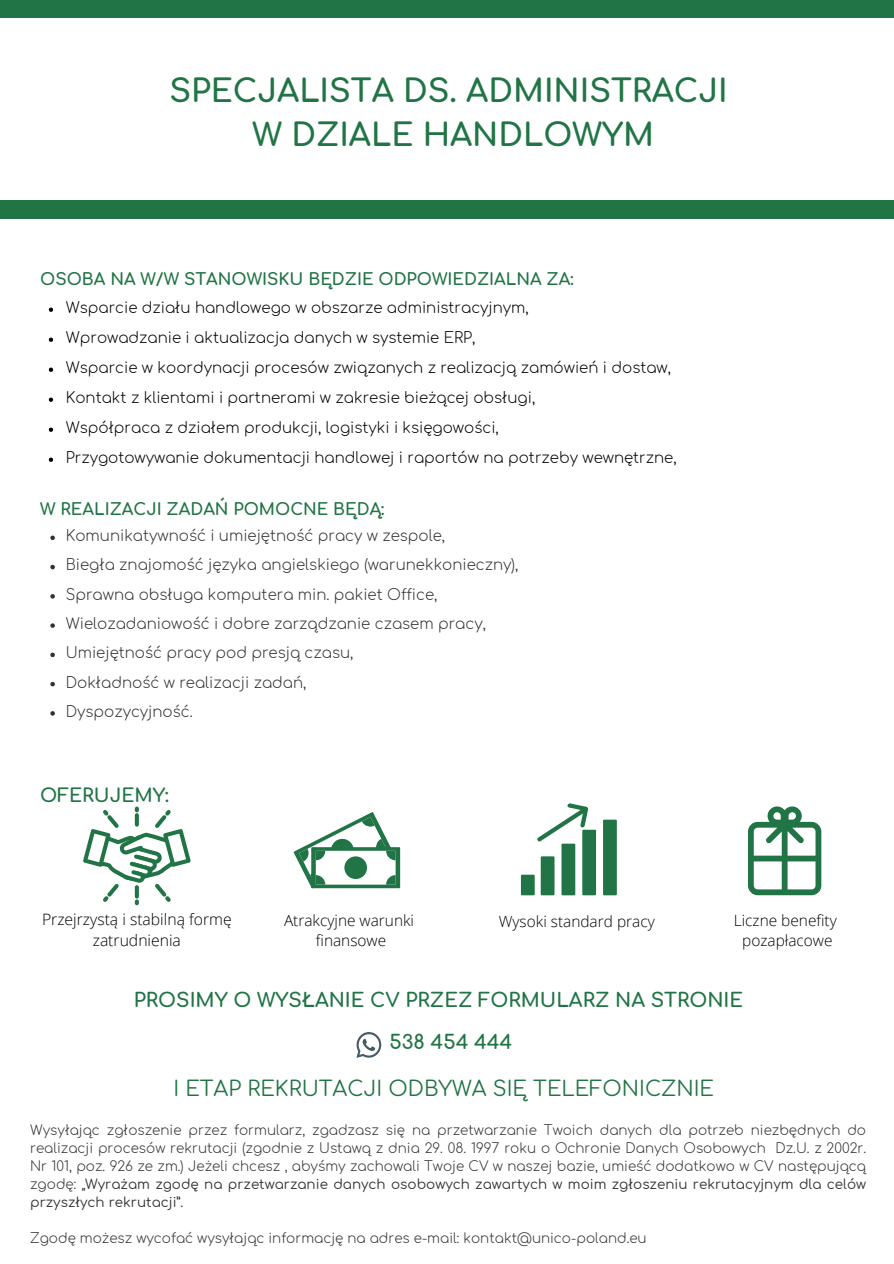
<style>
.page{position:relative;width:894px;height:1264px;background:#fff}
.page>*{position:absolute;margin:0;border:0;box-sizing:border-box;transform-origin:0 0}
.t1{font:700 31.5px/43.8px "Comfortaa";color:#217445;text-align:center}
.t2{font:21px "Comfortaa";color:#217445}
.t3{font:700 19.5px "Comfortaa";color:#217445}
.t4{font:700 18.6px "Comfortaa";color:#217445}
.t5{font:700 16.5px "Comfortaa";color:#217445}
.t6{font:300 15.75px/21.1px "Open Sans";color:#000;text-align:center}
.t7{font:300 15.45px/20.9px "Open Sans";color:#000;text-align:center}
.t8{font:300 15px "Comfortaa";color:#000}
.t9{font:300 15px "Comfortaa";color:#323232}
.t10{font:300 13.5px/18px "Comfortaa";color:#323232;text-align:justify}
.s1{font-weight:400}
</style>
<div class="page">
<svg style="left:50px;top:535px;width:5px;height:5px"></svg>
<svg style="left:50px;top:565px;width:5px;height:4px"></svg>
<svg style="left:50px;top:594px;width:5px;height:4px"></svg>
<svg style="left:50px;top:623px;width:5px;height:5px"></svg>
<svg style="left:50px;top:652px;width:5px;height:5px"></svg>
<svg style="left:50px;top:682px;width:5px;height:4px"></svg>
<svg style="left:50px;top:711px;width:5px;height:4px"></svg>
<div style="left:0;top:200px;width:893px;height:19px;background:#217445"></div>
<svg style="left:49px;top:307px;width:4px;height:5px"></svg>
<svg style="left:49px;top:337px;width:4px;height:5px"></svg>
<svg style="left:49px;top:367px;width:4px;height:5px"></svg>
<svg style="left:49px;top:397px;width:4px;height:5px"></svg>
<svg style="left:49px;top:427px;width:4px;height:5px"></svg>
<svg style="left:49px;top:457px;width:4px;height:5px"></svg>
<svg style="left:83px;top:806px;width:107px;height:99px"></svg>
<svg style="left:311px;top:847px;width:89px;height:41px"></svg>
<svg style="left:293px;top:812px;width:102px;height:76px"></svg>
<svg style="left:748px;top:806px;width:72px;height:89px"></svg>
<svg style="left:356px;top:1032px;width:25px;height:25px"></svg>
<svg style="left:603px;top:819px;width:13px;height:76px"></svg>
<svg style="left:520px;top:803px;width:76px;height:92px"></svg>
<div style="left:0;top:0;width:893px;height:18px;background:#217445"></div>
<p class="t1" style="left:169px;top:70px;width:559px">SPECJALISTA DS. ADMINISTRACJI<br>W DZIALE HANDLOWYM</p>
<h5 class="t5" style="left:40px;top:270px;width:535px">OSOBA NA W/W STANOWISKU BĘDZIE ODPOWIEDZIALNA ZA:</h5>
<p class="t8" style="left:66px;top:300px;width:464px">Wsparcie działu handlowego w obszarze administracyjnym,</p>
<p class="t8" style="left:66px;top:330px;width:411px">Wprowadzanie i aktualizacja danych w systemie ERP,</p>
<p class="t8" style="left:66px;top:360px;width:606px">Wsparcie w koordynacji procesów związanych z realizacją zamówień i dostaw,</p>
<p class="t8" style="left:66px;top:390px;width:471px">Kontakt z klientami i partnerami w zakresie bieżącej obsługi,</p>
<p class="t8" style="left:66px;top:420px;width:434px">Współpraca z działem produkcji, logistyki i księgowości,</p>
<p class="t8" style="left:66px;top:450px;width:612px">Przygotowywanie dokumentacji handlowej i raportów na potrzeby wewnętrzne,</p>
<h1 class="t5" style="left:40px;top:500px;width:345px">W REALIZACJI ZADAŃ POMOCNE BĘDĄ:</h1>
<h5 class="t9" style="left:66px;top:528px;width:381px">Komunikatywność i umiejętność pracy w zespole,</h5>
<p class="t9" style="left:66px;top:557px;width:454px">Biegła znajomość języka angielskiego (warunekkonieczny),</p>
<p class="t9" style="left:66px;top:586px;width:373px">Sprawna obsługa komputera min. pakiet Office,</p>
<p class="t9" style="left:66px;top:615px;width:421px">Wielozadaniowość i dobre zarządzanie czasem pracy,</p>
<p class="t9" style="left:66px;top:645px;width:289px">Umiejętność pracy pod presją czasu,</p>
<p class="t9" style="left:66px;top:674px;width:242px">Dokładność w realizacji zadań,</p>
<p class="t9" style="left:66px;top:703px;width:128px">Dyspozycyjność.</p>
<h6 class="t4" style="left:40px;top:785px;width:130px">OFERUJEMY:</h6>
<p class="t6" style="left:42px;top:908px;width:191px">Przejrzystą i stabilną formę zatrudnienia</p>
<p class="t7" style="left:284px;top:909px;width:131px">Atrakcyjne warunki finansowe</p>
<h6 class="t7" style="left:733px;top:909px;width:104px">Liczne benefity pozapłacowe</h6>
<h6 class="t7" style="left:498px;top:910px;width:157px">Wysoki standard pracy</h6>
<p class="t3" style="left:134px;top:989px;width:610px">PROSIMY O WYSŁANIE CV PRZEZ FORMULARZ NA STRONIE</p>
<p class="t3" style="left:389px;top:1032px;width:124px">538 454 444</p>
<h6 class="t2" style="left:173px;top:1077px;width:542px">I ETAP REKRUTACJI ODBYWA SIĘ TELEFONICZNIE</h6>
<h4 class="t10" style="left:30px;top:1121px;width:837px">Wysyłając zgłoszenie przez formularz, zgadzasz się na przetwarzanie Twoich danych dla potrzeb niezbędnych do realizacji procesów rekrutacji (zgodnie z Ustawą z dnia 29. 08. 1997 roku o Ochronie Danych Osobowych Dz.U. z 2002r.<br>Nr 101, poz. 926 ze zm.) Jeżeli chcesz , abyśmy zachowali Twoje CV w naszej bazie, umieść dodatkowo w CV następującą zgodę: „<span class="s1">Wyrażam zgodę na przetwarzanie danych osobowych zawartych w moim zgłoszeniu rekrutacyjnym dla celów przyszłych rekrutacji”.</span></h4>
<p class="t10" style="left:30px;top:1229px;width:618px">Zgodę możesz wycofać wysyłając informację na adres e-mail: kontakt@unico-poland.eu</p>
</div>
